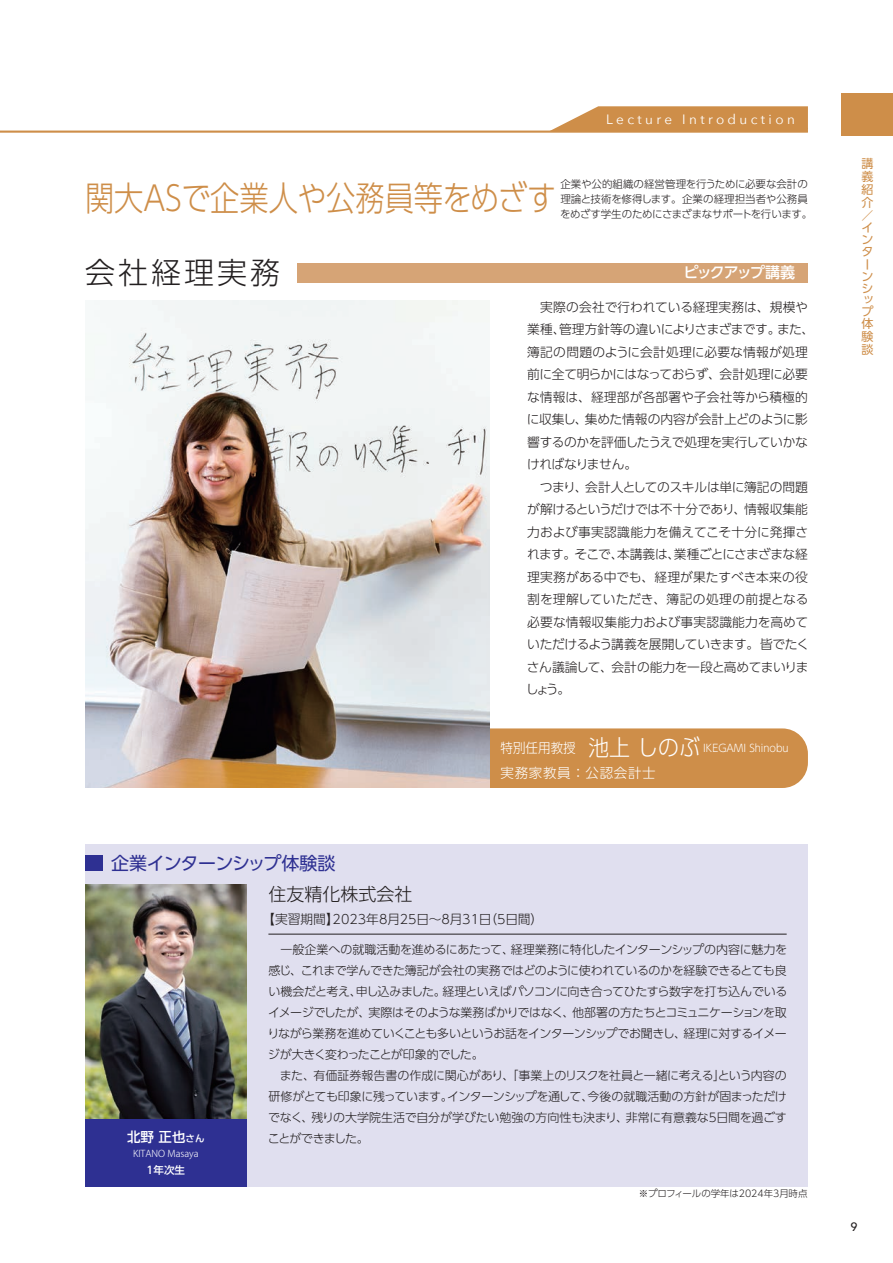
<style>
.page{position:relative;width:893px;height:1263px;background:#fff}
.page>*{position:absolute;margin:0;border:0;box-sizing:border-box;transform-origin:0 0}
.t1{font:300 34.05px "UD Shin Go Pr 6 N";letter-spacing:-.005em;color:#ce8e49;scale:.86 1}
.t2{font:300 30px "UD Shin Go Pr 6 N";letter-spacing:.1em;color:#231f20}
.t3{font:18px "UD Shin Go Pr 6 N";letter-spacing:-.03em;color:#2e3092}
.t4{font:300 18px "UD Shin Go Pr 6 N";color:#231f20}
.t5{font:500 15px "UD Shin Go Pr 6 N";letter-spacing:-.11em;color:#fff}
.t6{font:13.5px "Avenir Next";letter-spacing:.25em;color:#fff}
.t7{font:300 13.5px "UD Shin Go Pr 6 N";letter-spacing:.05em;color:#fff}
.t8{font:500 13.5px "UD Shin Go Pr 6 N";color:#fff}
.t9{font:300 12.75px/22.5px "UD Shin Go Pr 6 N";letter-spacing:-.01em;color:#231f20}
.t10{font:300 12px/21px "UD Shin Go Pr 6 N";letter-spacing:-.03em;color:#231f20}
.t11{font:12px/12.6px "UD Shin Go Pr 6 N";color:#ce8e49}
.t12{font:300 12px "UD Shin Go Pr 6 N";letter-spacing:-.07em;color:#231f20}
.t13{font:500 12px "Avenir Next LT Pro";color:#231f20}
.t14{font:300 10.5px/15px "UD Shin Go Pr 6 N";letter-spacing:-.015em;color:#231f20}
.t15{font:300 10.5px "UD Shin Go Pr 6 N";color:#fff;scale:.93 1}
.t16{font:500 10.5px "UD Shin Go Pr 6 N";color:#fff}
.t17{font:300 9.45px "UD Shin Go Pr 6 N";color:#231f20}
.t18{font:300 9.45px "Koz Go Pr 6 N";color:#fff}
.s1{font-size:13.5px}
.s2{font-size:22.5px}
.s3{font-size:9.45px}
</style>
<div class="page">
<div style="left:86px;top:844px;width:722px;height:342px;background:#e0dfef"></div>
<div style="left:85px;top:855px;width:17px;height:16px;background:#2e3092"></div>
<div style="left:489px;top:728px;width:319px;height:60px;background:#ce8e49"></div>
<div style="left:842px;top:94px;width:51px;height:42px;background:#ce8e49"></div>
<img style="left:85px;top:301px;width:404px;height:487px">
<img style="left:85px;top:885px;width:162px;height:234px">
<hr style="left:268px;top:934px;width:519px;height:1px;background:#231f20">
<div style="left:85px;top:1119px;width:162px;height:67px;background:#2e3092"></div>
<hr style="left:0;top:131px;width:808px;height:2px;background:#ce8e49">
<svg style="left:548px;top:106px;width:260px;height:25px;background:#d39a5d"></svg>
<div style="left:298px;top:263px;width:510px;height:20px;background:#d6a476"></div>
<p class="t6" style="left:606px;top:108px;width:190px">Lecture Introduction</p>
<p class="t14" style="left:560px;top:176px;width:254px">企業や公的組織の経営管理を行うために必要な会計の理論と技術を修得します。企業の経理担当者や公務員をめざす学生のためにさまざまなサポートを行います。</p>
<h1 class="t1" style="left:85px;top:171px;width:549px">関大ASで企業人や公務員等をめざす</h1>
<h2 class="t2" style="left:85px;top:248px;width:196px">会社経理実務</h2>
<p class="t5" style="left:684px;top:260px;width:113px">ピックアップ講義</p>
<p class="t9" style="left:526px;top:295px;width:290px">　実際の会社で行われている経理実務は、規模や業種、管理方針等の違いによりさまざまです。また、簿記の問題のように会計処理に必要な情報が処理前に全て明らかにはなっておらず、会計処理に必要な情報は、経理部が各部署や子会社等から積極的に収集し、集めた情報の内容が会計上どのように影響するのかを評価したうえで処理を実行していかなければなりません。<br>　つまり、会計人としてのスキルは単に簿記の問題が解けるというだけでは不十分であり、情報収集能力および事実認識能力を備えてこそ十分に発揮されます。そこで、本講義は、業種ごとにさまざまな経理実務がある中でも、経理が果たすべき本来の役割を理解していただき、簿記の処理の前提となる必要な情報収集能力および事実認識能力を高めていただけるよう講義を展開していきます。皆でたくさん議論して、会計の能力を一段と高めてまいりましょう。</p>
<h3 class="t3" style="left:111px;top:849px;width:226px">企業インターンシップ体験談</h3>
<p class="t15" style="left:500px;top:739px;width:311px"><span class="s1">特別任用教授　</span><span class="s2">池上しのぶ</span> IKEGAMI Shinobu</p>
<p class="t7" style="left:500px;top:762px;width:157px">実務家教員：公認会計士</p>
<h3 class="t4" style="left:268px;top:879px;width:146px">住友精化株式会社</h3>
<p class="t9" style="left:262px;top:907px;width:283px">【実習期間】2023年8月25日～8月31日（5日間）</p>
<p class="t10" style="left:267px;top:939px;width:521px">　一般企業への就職活動を進めるにあたって、経理業務に特化したインターンシップの内容に魅力を感じ、これまで学んできた簿記が会社の実務ではどのように使われているのかを経験できるとても良い機会だと考え、申し込みました。経理といえばパソコンに向き合ってひたすら数字を打ち込んでいるイメージでしたが、実際はそのような業務ばかりではなく、他部署の方たちとコミュニケーションを取りながら業務を進めていくことも多いというお話をインターンシップでお聞きし、経理に対するイメージが大きく変わったことが印象的でした。<br>　また、有価証券報告書の作成に関心があり、「事業上のリスクを社員と一緒に考える」という内容の研修がとても印象に残っています。インターンシップを通して、今後の就職活動の方針が固まっただけでなく、残りの大学院生活で自分が学びたい勉強の方向性も決まり、非常に有意義な5日間を過ごす</p>
<p class="t8" style="left:127px;top:1126px;width:79px">北野 正也<span class="s3">さん</span></p>
<p class="t12" style="left:268px;top:1129px;width:103px">ことができました。</p>
<p class="t18" style="left:133px;top:1148px;width:67px">KITANO Masaya</p>
<p class="t16" style="left:147px;top:1162px;width:40px">1年次生</p>
<p class="t17" style="left:639px;top:1186px;width:170px">※プロフィールの学年は2024年3月時点</p>
<p class="t11" style="left:861px;top:157px;width:13px">講義紹介／インターンシ</p>
<p class="t11" style="left:861px;top:293px;width:14px;text-align:justify">ップ体験談</p>
<p class="t13" style="left:850px;top:1219px;width:9px">9</p>
</div>
